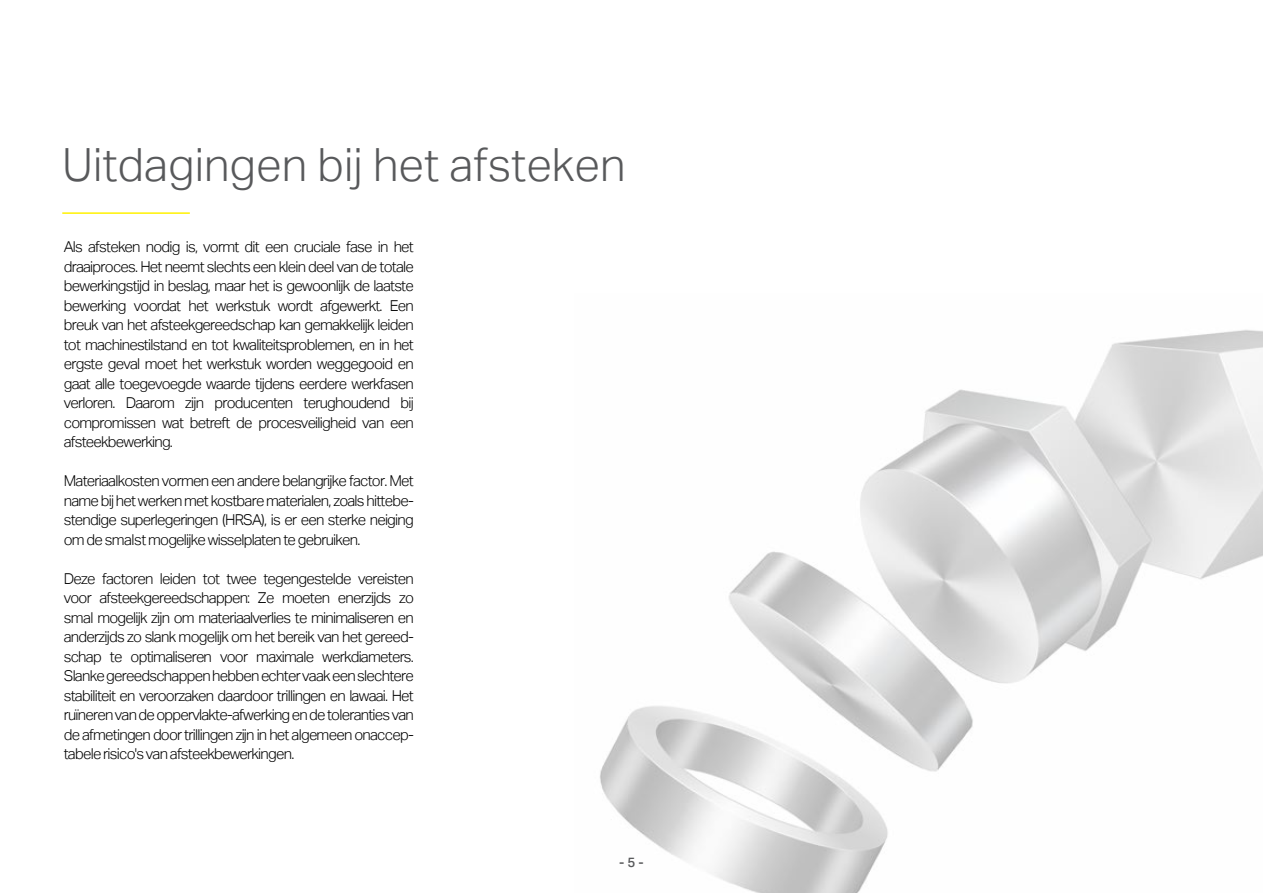
<style>
.page{position:relative;width:1263px;height:893px;background:#fff}
.page>*{position:absolute;margin:0;border:0;box-sizing:border-box;transform-origin:0 0}
.t1{font:300 45.75px "Aktiv Grotesk";color:#58595b}
.t2{font:300 15px/19.5px "Aktiv Grotesk";letter-spacing:-.05em;color:#000;text-align:justify}
.t3{font:500 13.5px "Aktiv Grotesk";color:#58595b}
</style>
<div class="page">
<hr style="left:62px;top:212px;width:128px;height:2px;background:#fff200">
<img style="left:600px;top:330px;width:663px;height:563px">
<h1 class="t1" style="left:62px;top:138px;width:565px">Uitdagingen bij het afsteken</h1>
<p class="t2" style="left:64px;top:237px;width:352px">Als afsteken nodig is, vormt dit een cruciale fase in het draaiproces. Het neemt slechts een klein deel van de totale bewerkingstijd in beslag, maar het is gewoonlijk de laatste bewerking voordat het werkstuk wordt afgewerkt. Een breuk van het afsteekgereedschap kan gemakkelijk leiden tot machinestilstand en tot kwaliteitsproblemen, en in het ergste geval moet het werkstuk worden weggegooid en gaat alle toegevoegde waarde tijdens eerdere werkfasen verloren. Daarom zijn producenten terughoudend bij compromissen wat betreft de procesveiligheid van een afsteekbewerking.</p>
<p class="t2" style="left:64px;top:471px;width:352px">Materiaalkosten vormen een andere belangrijke factor. Met name bij het werken met kostbare materialen, zoals hittebe&shy;stendige superlegeringen (HRSA), is er een sterke neiging om de smalst mogelijke wisselplaten te gebruiken.</p>
<p class="t2" style="left:64px;top:569px;width:352px">Deze factoren leiden tot twee tegengestelde vereisten voor afsteekgereedschappen: Ze moeten enerzijds zo smal mogelijk zijn om materiaalverlies te minimaliseren en anderzijds zo slank mogelijk om het bereik van het gereed&shy;schap te optimaliseren voor maximale werkdiameters.<br>Slanke gereedschappen hebben echter vaak een slechtere stabiliteit en veroorzaken daardoor trillingen en lawaai. Het ruïneren van de oppervlakte-afwerking en de toleranties van de afmetingen door trillingen zijn in het algemeen onaccep&shy;tabele risico's van afsteekbewerkingen.</p>
<p class="t3" style="left:619px;top:854px;width:26px">- 5 -</p>
</div>
